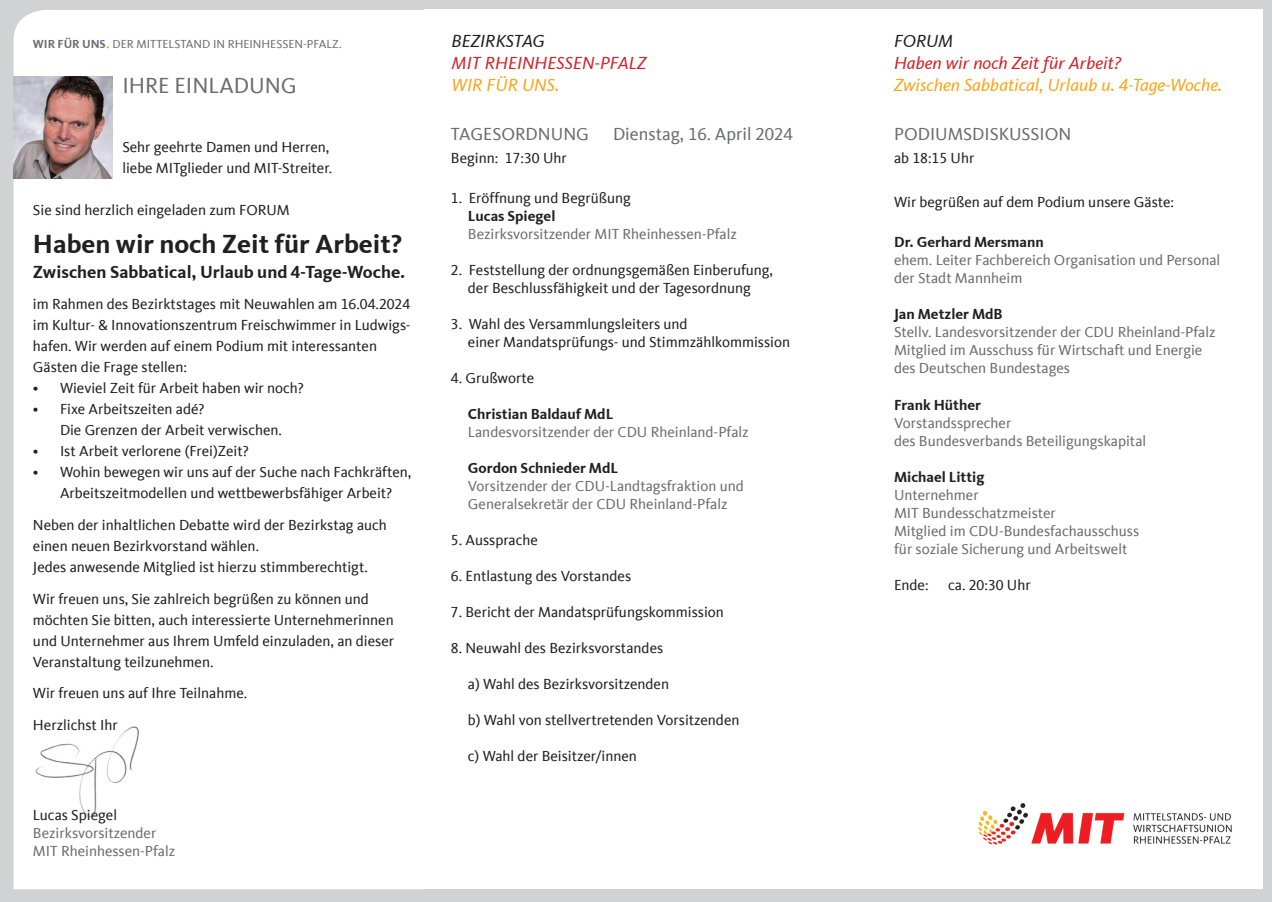
<style>
.page{position:relative;width:1272px;height:902px;background:#fff}
.page>*{position:absolute;margin:0;border:0;box-sizing:border-box;transform-origin:0 0}
.t1{font:700 27px "CDU Kievit Tab";color:#231f20}
.t2{font:22.5px "CDU Kievit Tab";color:#6c6d70}
.t3{font:italic 18px "CDU Kievit Tab";color:#f9a51b}
.t4{font:18px "CDU Kievit Tab";color:#6c6d70}
.t5{font:italic 18px "CDU Kievit Tab";color:#d1232a}
.t6{font:700 18px "CDU Kievit Tab";color:#231f20}
.t7{font:italic 18px "CDU Kievit Tab";color:#231f20}
.t8{font:15px/21px "CDU Kievit Tab";color:#231f20}
.t9{font:15px/18px "CDU Kievit Tab";color:#6c6d70}
.t10{font:700 15px "CDU Kievit Tab";color:#231f20}
.t11{font:12px "CDU Kievit Tab";color:#6c6d70}
.s1{font-weight:700}
.s2{font-size:18px;color:#f9a51b}
</style>
<div class="page">
<div style="left:0;top:0;width:1271px;height:901px;background:#d1d2d4"></div>
<div style="left:13px;top:9px;width:412px;height:880px;background:#fff"></div>
<div style="left:424px;top:10px;width:837px;height:879px;background:#fff"></div>
<img style="left:14px;top:77px;width:98px;height:101px">
<img style="left:33px;top:718px;width:123px;height:103px">
<img style="left:978px;top:803px;width:254px;height:42px">
<p class="t11" style="left:33px;top:37px;width:310px"><span class="s1">WIR FÜR UNS</span><span class="s2">.</span> DER MITTELSTAND IN RHEINHESSEN-PFALZ.</p>
<p class="t7" style="left:451px;top:31px;width:95px">BEZIRKSTAG</p>
<p class="t5" style="left:451px;top:52px;width:196px">MIT RHEINHESSEN-PFALZ</p>
<p class="t3" style="left:451px;top:74px;width:109px">WIR FÜR UNS.</p>
<p class="t4" style="left:451px;top:124px;width:140px">TAGESORDNUNG</p>
<p class="t4" style="left:613px;top:124px;width:181px">Dienstag, 16. April 2024</p>
<p class="t8" style="left:451px;top:147px;width:117px">Beginn: 17:30 Uhr</p>
<p class="t8" style="left:451px;top:187px;width:181px">1. Eröffnung und Begrüßung</p>
<p class="t10" style="left:468px;top:207px;width:89px">Lucas Spiegel</p>
<p class="t9" style="left:468px;top:225px;width:270px">Bezirksvorsitzender MIT Rheinhessen-Pfalz</p>
<p class="t8" style="left:451px;top:261px;width:323px;line-height:18px;text-align:center">2. Feststellung der ordnungsgemäßen Einberufung, der Beschlussfähigkeit und der Tagesordnung</p>
<p class="t8" style="left:468px;top:315px;width:323px;line-height:18px;text-indent:-17px">3. Wahl des Versammlungsleiters und<br>einer Mandatsprüfungs- und Stimmzählkommission</p>
<p class="t8" style="left:451px;top:367px;width:85px">4. Grußworte</p>
<p class="t10" style="left:468px;top:405px;width:147px">Christian Baldauf MdL</p>
<p class="t9" style="left:468px;top:423px;width:282px">Landesvorsitzender der CDU Rheinland-Pfalz</p>
<p class="t10" style="left:468px;top:459px;width:152px">Gordon Schnieder MdL</p>
<p class="t9" style="left:468px;top:477px;width:277px">Vorsitzender der CDU-Landtagsfraktion und<br>Generalsekretär der CDU Rheinland-Pfalz</p>
<p class="t8" style="left:451px;top:529px;width:88px">5. Aussprache</p>
<p class="t8" style="left:451px;top:565px;width:182px">6. Entlastung des Vorstandes</p>
<p class="t8" style="left:451px;top:601px;width:274px">7. Bericht der Mandatsprüfungskommission</p>
<p class="t8" style="left:451px;top:637px;width:214px">8. Neuwahl des Bezirksvorstandes</p>
<p class="t8" style="left:468px;top:673px;width:202px">a) Wahl des Bezirksvorsitzenden</p>
<p class="t8" style="left:468px;top:709px;width:273px">b) Wahl von stellvertretenden Vorsitzenden</p>
<p class="t8" style="left:468px;top:745px;width:170px">c) Wahl der Beisitzer/innen</p>
<p class="t7" style="left:894px;top:31px;width:61px">FORUM</p>
<p class="t5" style="left:894px;top:52px;width:229px">Haben wir noch Zeit für Arbeit?</p>
<h2 class="t2" style="left:122px;top:73px;width:176px">IHRE EINLADUNG</h2>
<p class="t3" style="left:894px;top:74px;width:330px">Zwischen Sabbatical, Urlaub u. 4-Tage-Woche.</p>
<p class="t4" style="left:894px;top:124px;width:179px">PODIUMSDISKUSSION</p>
<p class="t8" style="left:894px;top:147px;width:82px">ab 18:15 Uhr</p>
<p class="t8" style="left:894px;top:192px;width:281px">Wir begrüßen auf dem Podium unsere Gäste:</p>
<p class="t10" style="left:894px;top:233px;width:151px">Dr. Gerhard Mersmann</p>
<p class="t9" style="left:894px;top:251px;width:328px">ehem. Leiter Fachbereich Organisation und Personal der Stadt Mannheim</p>
<p class="t10" style="left:894px;top:305px;width:110px">Jan Metzler MdB</p>
<p class="t9" style="left:894px;top:323px;width:323px">Stellv. Landesvorsitzender der CDU Rheinland-Pfalz<br>Mitglied im Ausschuss für Wirtschaft und Energie des Deutschen Bundestages</p>
<p class="t10" style="left:894px;top:395px;width:88px">Frank Hüther</p>
<p class="t9" style="left:894px;top:413px;width:254px">Vorstandssprecher<br>des Bundesverbands Beteiligungskapital</p>
<p class="t10" style="left:894px;top:467px;width:92px">Michael Littig</p>
<p class="t9" style="left:894px;top:485px;width:246px">Unternehmer<br>MIT Bundesschatzmeister<br>Mitglied im CDU-Bundesfachausschuss für soziale Sicherung und Arbeitswelt</p>
<p class="t8" style="left:894px;top:574px;width:36px">Ende:</p>
<p class="t8" style="left:948px;top:574px;width:84px">ca. 20:30 Uhr</p>
<p class="t8" style="left:122px;top:136px;width:211px">Sehr geehrte Damen und Herren, liebe MITglieder und MIT-Streiter.</p>
<p class="t8" style="left:33px;top:199px;width:258px">Sie sind herzlich eingeladen zum FORUM</p>
<h1 class="t1" style="left:33px;top:228px;width:370px">Haben wir noch Zeit für Arbeit?</h1>
<p class="t6" style="left:33px;top:261px;width:374px">Zwischen Sabbatical, Urlaub und 4-Tage-Woche.</p>
<p class="t8" style="left:33px;top:294px;width:379px">im Rahmen des Bezirktstages mit Neuwahlen am 16.04.2024 im Kultur- &amp; Innovationszentrum Freischwimmer in Ludwigs&shy;hafen. Wir werden auf einem Podium mit interessanten Gästen die Frage stellen:</p>
<p class="t8" style="left:33px;top:378px;width:272px">• Wieviel Zeit für Arbeit haben wir noch?</p>
<p class="t8" style="left:60px;top:399px;width:223px;text-indent:-27px">• Fixe Arbeitszeiten adé?<br>Die Grenzen der Arbeit verwischen.</p>
<p class="t8" style="left:33px;top:441px;width:217px">• Ist Arbeit verlorene (Frei)Zeit?</p>
<p class="t8" style="left:33px;top:462px;width:380px;text-align:center">• Wohin bewegen wir uns auf der Suche nach Fachkräften,<br>Arbeitszeitmodellen und wettbewerbsfähiger Arbeit?</p>
<p class="t8" style="left:33px;top:514px;width:355px">Neben der inhaltlichen Debatte wird der Bezirkstag auch einen neuen Bezirkvorstand wählen.<br>Jedes anwesende Mitglied ist hierzu stimmberechtigt.</p>
<p class="t8" style="left:33px;top:588px;width:362px">Wir freuen uns, Sie zahlreich begrüßen zu können und möchten Sie bitten, auch interessierte Unternehmerinnen und Unternehmer aus Ihrem Umfeld einzuladen, an dieser Veranstaltung teilzunehmen.</p>
<p class="t8" style="left:33px;top:677px;width:216px;line-height:31.5px">Wir freuen uns auf Ihre Teilnahme.<br>Herzlichst Ihr</p>
<p class="t8" style="left:33px;top:804px;width:86px">Lucas Spiegel</p>
<p class="t9" style="left:33px;top:823px;width:144px">Bezirksvorsitzender<br>MIT Rheinhessen-Pfalz</p>
</div>
